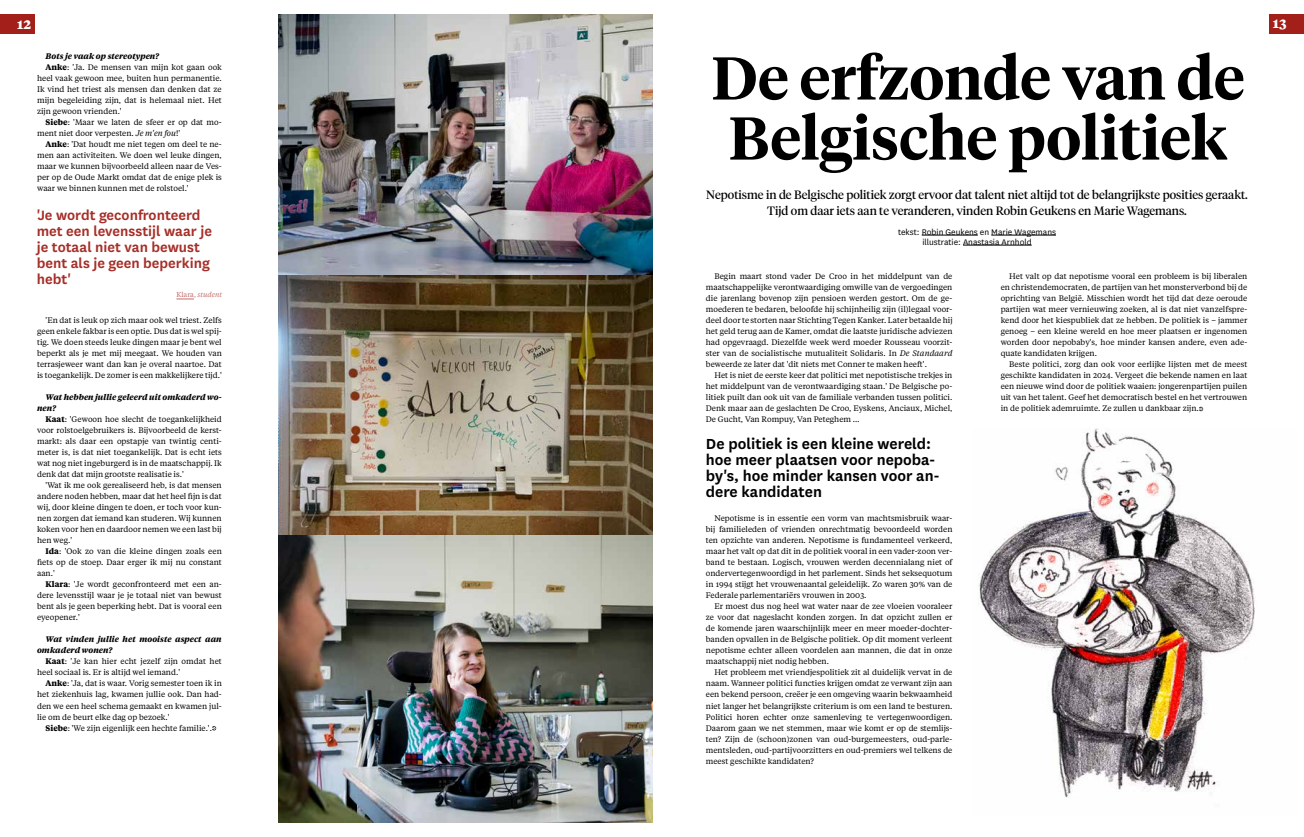
<style>
.page{position:relative;width:1304px;height:837px;background:#fff}
.page>*{position:absolute;margin:0;border:0;box-sizing:border-box;transform-origin:0 0}
.t1{font:600 60px/60px "Tiempos Headline";color:#000}
.t2{font:600 17px/16px "National";color:#000}
.t3{font:600 15.8px/16px "National";color:#a62f28}
.t4{font:700 14px "Tiempos Text";color:#fff}
.t5{font:12px/16px "Tiempos Headline";color:#000;text-align:center}
.t6{font:9.5px/10px "National";color:#000;text-align:center}
.t7{font:8px/11px "Tiempos Text";color:#000;text-align:justify}
.t8{font:italic 700 8px/11px "Tiempos Text";color:#000}
.t9{font:italic 7px "Tiempos Text";color:#c16d69}
.s1{font-weight:700}
.s2{font-style:italic}
.s3{font-style:normal}
</style>
<div class="page">
<div style="left:1270px;top:14px;width:34px;height:20px;background:#a21f1a"></div>
<div style="left:0;top:14px;width:34px;height:20px;background:#a21f1a"></div>
<svg style="left:1199px;top:406px;width:4px;height:5px"></svg>
<hr style="left:922px;top:235px;width:56px;height:1px;background:#000">
<hr style="left:991px;top:235px;width:65px;height:1px;background:#000">
<hr style="left:963px;top:245px;width:69px;height:1px;background:#000">
<img style="left:979px;top:428px;width:276px;height:370px">
<svg style="left:212px;top:726px;width:4px;height:4px"></svg>
<img style="left:278px;top:15px;width:374px;height:807px">
<svg style="left:176px;top:298px;width:18px;height:1px"></svg>
<h3 class="t4" style="left:17px;top:14px;width:16px">12</h3>
<h3 class="t4" style="left:1273px;top:14px;width:15px">13</h3>
<p class="t8" style="left:46px;top:50px;width:115px">Bots je vaak op stereotypen?</p>
<p class="t7" style="left:46px;top:61px;width:178px"><span class="s1">Anke</span>: 'Ja. De mensen van mijn kot gaan ook</p>
<p class="t7" style="left:37px;top:72px;width:186px">heel vaak gewoon mee, buiten hun permanentie.</p>
<p class="t7" style="left:37px;top:83px;width:186px">Ik vind het triest als mensen dan denken dat ze</p>
<p class="t7" style="left:37px;top:94px;width:186px">mijn begeleiding zijn, dat is helemaal niet. Het</p>
<p class="t7" style="left:37px;top:105px;width:86px">zijn gewoon vrienden.'</p>
<p class="t7" style="left:46px;top:116px;width:178px"><span class="s1">Siebe</span>: 'Maar we laten de sfeer er op dat mo-</p>
<p class="t7" style="left:37px;top:127px;width:145px">ment niet door verpesten. <span class="s2">Je m'en fou</span>!'</p>
<p class="t7" style="left:46px;top:138px;width:178px"><span class="s1">Anke</span>: 'Dat houdt me niet tegen om deel te ne-</p>
<p class="t7" style="left:37px;top:149px;width:186px">men aan activiteiten. We doen wel leuke dingen,</p>
<p class="t7" style="left:37px;top:160px;width:186px">maar we kunnen bijvoorbeeld alleen naar de Ves-</p>
<p class="t7" style="left:37px;top:171px;width:186px">per op de Oude Markt omdat dat de enige plek is</p>
<p class="t7" style="left:37px;top:182px;width:153px">waar we binnen kunnen met de rolstoel.'</p>
<h3 class="t3" style="left:37px;top:206px;width:177px">'Je wordt geconfronteerd met een levensstijl waar je je totaal niet van bewust bent als je geen beperking hebt'</h3>
<p class="t9" style="left:176px;top:289px;width:47px"><span class="s3">Klara,</span> student</p>
<p class="t7" style="left:37px;top:314px;width:186px;text-indent:9px">'En dat is leuk op zich maar ook wel triest. Zelfs geen enkele fakbar is een optie. Dus dat is wel spij&shy;tig. We doen steeds leuke dingen maar je bent wel beperkt als je met mij meegaat. We houden van terrasjeweer want dan kan je overal naartoe. Dat is toegankelijk. De zomer is een makkelijkere tijd.'</p>
<p class="t8" style="left:37px;top:391px;width:186px;text-indent:9px">Wat hebben jullie geleerd uit omkaderd wo&shy;nen?</p>
<p class="t7" style="left:37px;top:413px;width:186px;text-indent:9px"><span class="s1">Kaat</span>: 'Gewoon hoe slecht de toegankelijkheid voor rolstoelgebruikers is. Bijvoorbeeld de kerst&shy;markt: als daar een opstapje van twintig centi&shy;meter is, is dat niet toegankelijk. Dat is echt iets wat nog niet ingeburgerd is in de maatschappij. Ik denk dat dat mijn grootste realisatie is.'</p>
<p class="t7" style="left:37px;top:479px;width:186px;text-indent:9px">'Wat ik me ook gerealiseerd heb, is dat mensen andere noden hebben, maar dat het heel fijn is dat wij, door kleine dingen te doen, er toch voor kun&shy;nen zorgen dat iemand kan studeren. Wij kunnen koken voor hen en daardoor nemen we een last bij hen weg.'</p>
<p class="t7" style="left:37px;top:545px;width:186px;text-indent:9px"><span class="s1">Ida</span>: 'Ook zo van die kleine dingen zoals een fiets op de stoep. Daar erger ik mij nu constant aan.'</p>
<p class="t7" style="left:37px;top:578px;width:186px;text-indent:9px"><span class="s1">Klara</span>: 'Je wordt geconfronteerd met een an&shy;dere levensstijl waar je je totaal niet van bewust bent als je geen beperking hebt. Dat is vooral een eyeopener.'</p>
<p class="t8" style="left:37px;top:633px;width:186px;text-indent:9px">Wat vinden jullie het mooiste aspect aan omkaderd wonen?</p>
<p class="t7" style="left:37px;top:655px;width:186px;text-indent:9px"><span class="s1">Kaat</span>: 'Je kan hier echt jezelf zijn omdat het heel sociaal is. Er is altijd wel iemand.'</p>
<p class="t7" style="left:37px;top:677px;width:186px;text-indent:9px"><span class="s1">Anke</span>: 'Ja, dat is waar. Vorig semester toen ik in het ziekenhuis lag, kwamen jullie ook. Dan had&shy;den we een heel schema gemaakt en kwamen jul&shy;lie om de beurt elke dag op bezoek.'</p>
<p class="t7" style="left:46px;top:721px;width:168px"><span class="s1">Siebe</span>: 'We zijn eigenlijk een hechte familie.'.</p>
<h1 class="t1" style="left:711px;top:45px;width:535px">De erfzonde van de<br>Belgische politiek</h1>
<h3 class="t5" style="left:706px;top:186px;width:543px">Nepotisme in de Belgische politiek zorgt ervoor dat talent niet altijd tot de belangrijkste posities geraakt.<br>Tijd om daar iets aan te veranderen, vinden Robin Geukens en Marie Wagemans.</h3>
<p class="t6" style="left:898px;top:226px;width:159px">tekst: Robin Geukens en Marie Wagemans illustratie: Anastasia Arnhold</p>
<p class="t7" style="left:706px;top:270px;width:248px;text-indent:9px">Begin maart stond vader De Croo in het middelpunt van de maatschappelijke verontwaardiging omwille van de vergoedingen die jarenlang bovenop zijn pensioen werden gestort. Om de ge&shy;moederen te bedaren, beloofde hij schijnheilig zijn (il)legaal voor&shy;deel door te storten naar Stichting Tegen Kanker. Later betaalde hij het geld terug aan de Kamer, omdat die laatste juridische adviezen had opgevraagd. Diezelfde week werd moeder Rousseau voorzit&shy;ster van de socialistische mutualiteit Solidaris. In <span class="s2">De Standaard </span>beweerde ze later dat 'dit niets met Conner te maken heeft'.</p>
<p class="t7" style="left:706px;top:369px;width:248px;text-indent:9px">Het is niet de eerste keer dat politici met nepotistische trekjes in het middelpunt van de verontwaardiging staan.' De Belgische po&shy;litiek puilt dan ook uit van de familiale verbanden tussen politici.<br>Denk maar aan de geslachten De Croo, Eyskens, Anciaux, Michel, De Gucht, Van Rompuy, Van Peteghem …</p>
<h2 class="t2" style="left:706px;top:434px;width:236px">De politiek is een kleine wereld: hoe meer plaatsen voor nepoba&shy;by's, hoe minder kansen voor an&shy;dere kandidaten</h2>
<p class="t7" style="left:706px;top:512px;width:248px;text-indent:9px">Nepotisme is in essentie een vorm van machtsmisbruik waar&shy;bij familieleden of vrienden onrechtmatig bevoordeeld worden ten opzichte van anderen. Nepotisme is fundamenteel verkeerd, maar het valt op dat dit in de politiek vooral in een vader-zoon ver&shy;band te bestaan. Logisch, vrouwen werden decennialang niet of ondervertegenwoordigd in het parlement. Sinds het seksequotum in 1994 stijgt het vrouwenaantal geleidelijk. Zo waren 30% van de Federale parlementariërs vrouwen in 2003.</p>
<p class="t7" style="left:706px;top:600px;width:248px;text-indent:9px">Er moest dus nog heel wat water naar de zee vloeien vooraleer ze voor dat nageslacht konden zorgen. In dat opzicht zullen er de komende jaren waarschijnlijk meer en meer moeder-dochter&shy;banden opvallen in de Belgische politiek. Op dit moment verleent nepotisme echter alleen voordelen aan mannen, die dat in onze maatschappij niet nodig hebben.</p>
<p class="t7" style="left:706px;top:666px;width:248px;text-indent:9px">Het probleem met vriendjespolitiek zit al duidelijk vervat in de naam. Wanneer politici functies krijgen omdat ze verwant zijn aan een bekend persoon, creëer je een omgeving waarin bekwaamheid niet langer het belangrijkste criterium is om een land te besturen.<br>Politici horen echter onze samenleving te vertegenwoordigen.<br>Daarom gaan we net stemmen, maar wie komt er op de stemlijs&shy;ten? Zijn de (schoon)zonen van oud-burgemeesters, oud-parle&shy;mentsleden, oud-partijvoorzitters en oud-premiers wel telkens de meest geschikte kandidaten?</p>
<p class="t7" style="left:1001px;top:270px;width:248px;text-indent:9px">Het valt op dat nepotisme vooral een probleem is bij liberalen en christendemocraten, de partijen van het monsterverbond bij de oprichting van België. Misschien wordt het tijd dat deze oeroude partijen wat meer vernieuwing zoeken, al is dat niet vanzelfspre&shy;kend door het kiespubliek dat ze hebben. De politiek is – jammer genoeg – een kleine wereld en hoe meer plaatsen er ingenomen worden door nepobaby's, hoe minder kansen andere, even ade&shy;quate kandidaten krijgen.</p>
<p class="t7" style="left:1001px;top:358px;width:248px;text-indent:9px">Beste politici, zorg dan ook voor eerlijke lijsten met de meest geschikte kandidaten in 2024. Vergeet die bekende namen en laat een nieuwe wind door de politiek waaien: jongerenpartijen puilen uit van het talent. Geef het democratisch bestel en het vertrouwen in de politiek ademruimte. Ze zullen u dankbaar zijn.</p>
</div>
